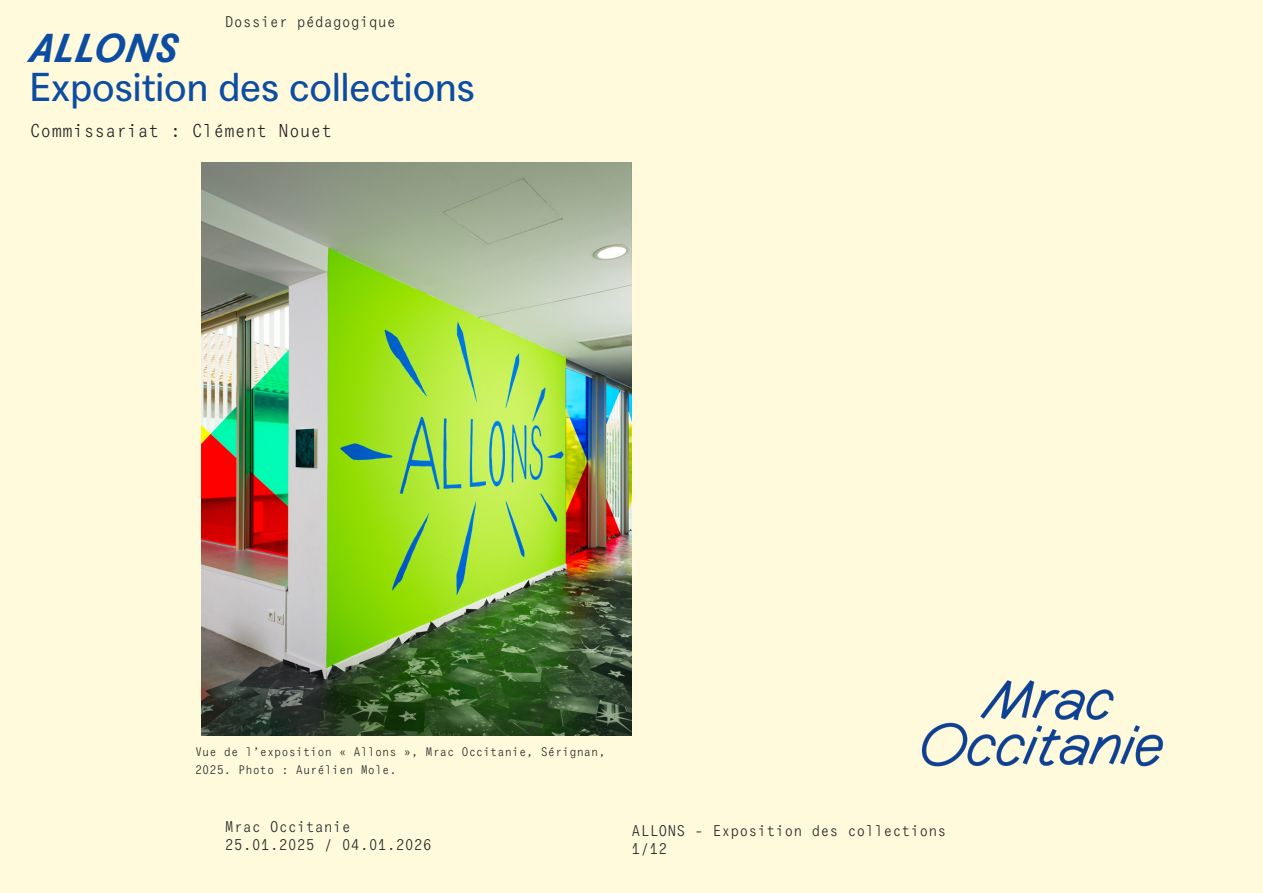
<style>
.page{position:relative;width:1263px;height:893px;background:#fffadc}
.page>*{position:absolute;margin:0;border:0;box-sizing:border-box;transform-origin:0 0}
.Titre{font:39px/39px "Agipo";color:#0d4da1}
.Titre-2{font:18px "Agipo Mono";color:#231f20}
.t1{font:15px/18px "Agipo Mono";color:#231f20}
.Paratexte__Légendes{font:12px/18px "Agipo Mono";color:#231f20}
.s1{font-weight:700;font-style:italic}
</style>
<div class="page">
<img style="left:921px;top:680px;width:243px;height:87px">
<img style="left:201px;top:162px;width:430px;height:574px">
<p class="t1" style="left:225px;top:11px;width:172px">Dossier pédagogique</p>
<p class="Titre" style="left:30px;top:25px;width:446px"><span class="s1">ALLONS<br></span>Exposition des collections</p>
<p class="Titre-2" style="left:30px;top:117px;width:304px">Commissariat : Clément Nouet</p>
<p class="Paratexte__Légendes" style="left:195px;top:742px;width:412px">Vue de l’exposition « Allons », Mrac Occitanie, Sérignan,<br>2025. Photo : Aurélien Mole.</p>
<p class="t1" style="left:225px;top:817px;width:209px">Mrac Occitanie<br>25.01.2025 / 04.01.2026</p>
<p class="t1" style="left:631px;top:820px;width:317px">ALLONS - Exposition des collections<br>1/12</p>
</div>
